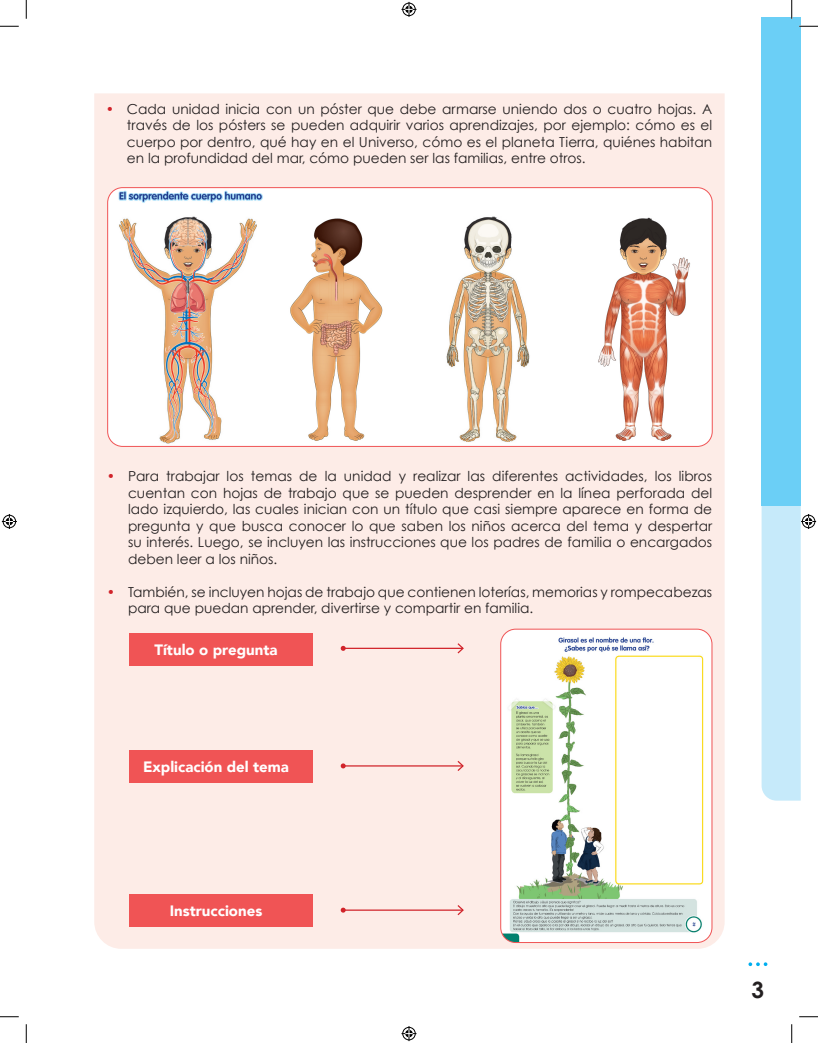
<style>
.page{position:relative;width:818px;height:1043px;background:#fff}
.page>*{position:absolute;margin:0;border:0;box-sizing:border-box;transform-origin:0 0}
.t1{font:700 22.5px "Century Gothic";color:#231f20}
.t2{font:900 15px "Avenir LT";color:#fff}
.t3{font:13.75px/16.5px "Century Gothic";color:#231f20;text-align:justify}
.s1{color:#d1232a}
</style>
<div class="page">
<div style="left:761px;top:17px;width:39px;height:489px;background:#6bcff6"></div>
<svg style="left:748px;top:962px;width:19px;height:4px"></svg>
<div style="left:94px;top:93px;width:630px;height:855px;background:#fdece7"></div>
<div style="left:129px;top:632px;width:184px;height:33px;background:#f05455"></div>
<div style="left:129px;top:750px;width:184px;height:33px;background:#f05455"></div>
<div style="left:129px;top:894px;width:184px;height:33px;background:#f05455"></div>
<img style="left:108px;top:188px;width:604px;height:258px">
<div style="left:107px;top:187px;width:605px;height:260px;border:1px solid #f05455;border-radius:15px"></div>
<div style="left:500px;top:629px;width:212px;height:313px;background:#fff;border-radius:15px"></div>
<img style="left:500px;top:635px;width:204px;height:307px">
<div style="left:500px;top:629px;width:212px;height:313px;border:1px solid #f05455;border-radius:15px"></div>
<hr style="left:343px;top:647px;width:120px;height:2px;background:#d1232a">
<svg style="left:340px;top:646px;width:5px;height:5px"></svg>
<svg style="left:456px;top:642px;width:9px;height:12px"></svg>
<hr style="left:343px;top:765px;width:120px;height:1px;background:#d1232a">
<svg style="left:340px;top:763px;width:5px;height:5px"></svg>
<svg style="left:456px;top:759px;width:9px;height:13px"></svg>
<hr style="left:343px;top:909px;width:120px;height:1px;background:#d1232a">
<svg style="left:340px;top:907px;width:5px;height:5px"></svg>
<svg style="left:456px;top:903px;width:9px;height:13px"></svg>
<svg style="left:0;top:25px;width:19px;height:2px"></svg>
<svg style="left:799px;top:25px;width:19px;height:2px"></svg>
<svg style="left:0;top:1016px;width:19px;height:1px"></svg>
<svg style="left:799px;top:1016px;width:19px;height:1px"></svg>
<svg style="left:25px;top:0;width:2px;height:19px"></svg>
<svg style="left:25px;top:1024px;width:2px;height:18px"></svg>
<svg style="left:791px;top:0;width:1px;height:19px"></svg>
<svg style="left:791px;top:1024px;width:1px;height:18px"></svg>
<svg style="left:401px;top:2px;width:15px;height:15px"></svg>
<svg style="left:401px;top:1026px;width:15px;height:15px"></svg>
<svg style="left:2px;top:514px;width:15px;height:15px"></svg>
<svg style="left:761px;top:312px;width:55px;height:488px"></svg>
<p class="t3" style="left:127px;top:100px;width:586px;text-indent:-21px"><span class="s1">•</span> Cada unidad inicia con un póster que debe armarse uniendo dos o cuatro hojas. A través de los pósters se pueden adquirir varios aprendizajes, por ejemplo: cómo es el cuerpo por dentro, qué hay en el Universo, cómo es el planeta Tierra, quiénes habitan en la profundidad del mar, cómo pueden ser las familias, entre otros.</p>
<p class="t3" style="left:128px;top:468px;width:585px;text-indent:-21px"><span class="s1">•</span> Para trabajar los temas de la unidad y realizar las diferentes actividades, los libros cuentan con hojas de trabajo que se pueden desprender en la línea perforada del lado izquierdo, las cuales inician con un título que casi siempre aparece en forma de pregunta y que busca conocer lo que saben los niños acerca del tema y despertar su interés. Luego, se incluyen las instrucciones que los padres de familia o encargados deben leer a los niños.</p>
<p class="t3" style="left:128px;top:583px;width:585px;text-indent:-21px"><span class="s1">•</span> También, se incluyen hojas de trabajo que contienen loterías, memorias y rompecabezas para que puedan aprender, divertirse y compartir en familia.</p>
<p class="t2" style="left:154px;top:640px;width:125px">Título o pregunta</p>
<p class="t2" style="left:143px;top:758px;width:147px">Explicación del tema</p>
<p class="t2" style="left:170px;top:902px;width:94px">Instrucciones</p>
<h1 class="t1" style="left:751px;top:975px;width:14px">3</h1>
</div>
